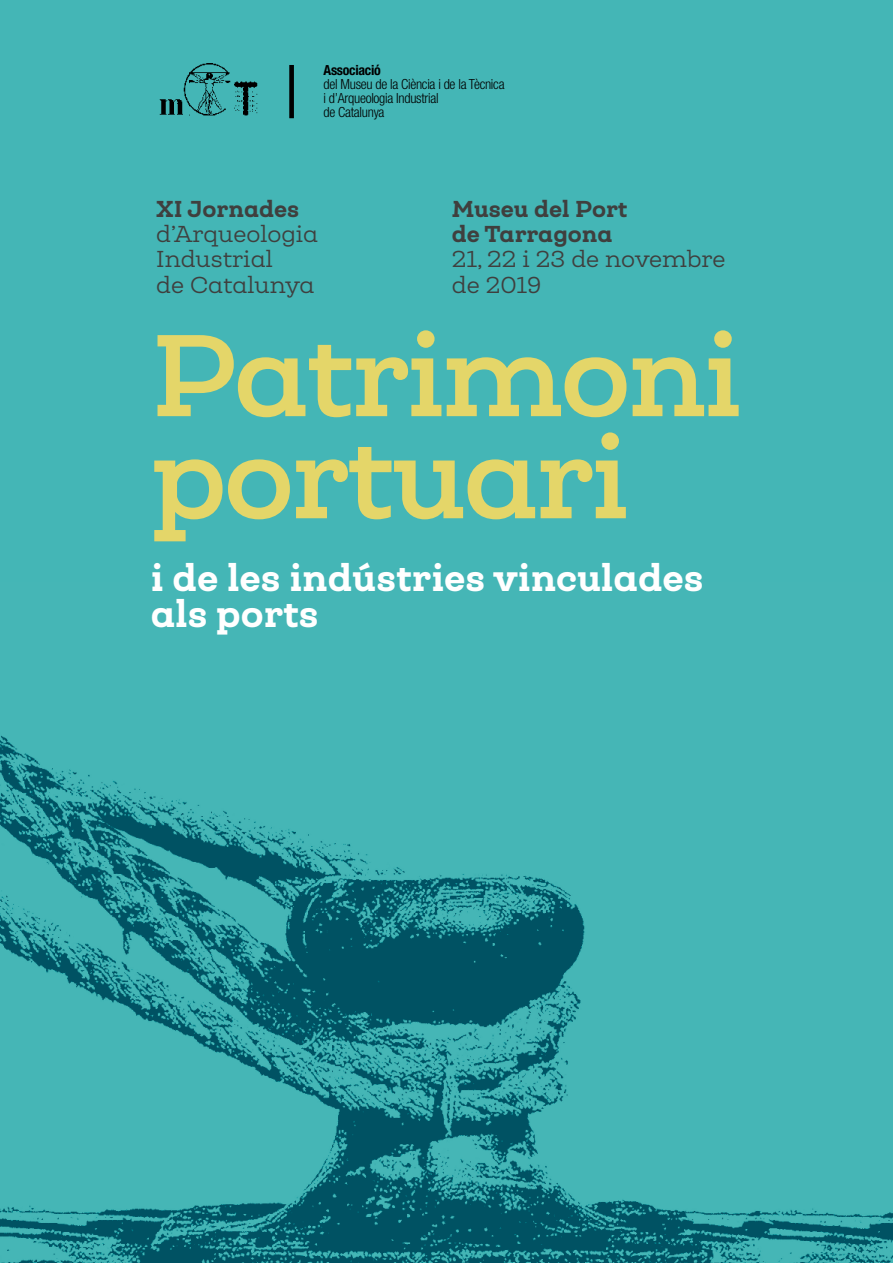
<style>
.page{position:relative;width:893px;height:1263px;background:#44b6b6}
.page>*{position:absolute;margin:0;border:0;box-sizing:border-box;transform-origin:0 0}
.t1{font:700 111px "Queulat";letter-spacing:-.03em;color:#e4d669}
.t2{font:900 36px "Queulat";color:#fff}
.t3{font:22.05px "Queulat";color:#3f3f3e}
.t4{font:900 22.05px "Queulat";color:#3f3f3e}
.t5{font:300 condensed 13.95px "Helvetica Neue LT Std";letter-spacing:-.02em;color:#000}
.t6{font:700 condensed 13.95px "Helvetica Neue LT Std";letter-spacing:-.02em;color:#000}
</style>
<div class="page">
<img style="left:0;top:735px;width:893px;height:528px">
<div style="left:289px;top:65px;width:5px;height:53px;background:#000"></div>
<img style="left:159px;top:64px;width:99px;height:52px">
<p class="t6" style="left:324px;top:62px;width:59px">Associació</p>
<p class="t5" style="left:324px;top:76px;width:182px">del Museu de la Ciència i de la Tècnica</p>
<p class="t5" style="left:324px;top:90px;width:116px">i d’Arqueologia Industrial</p>
<p class="t5" style="left:324px;top:104px;width:62px">de Catalunya</p>
<p class="t4" style="left:156px;top:194px;width:144px">XI Jornades</p>
<p class="t3" style="left:156px;top:220px;width:164px">d’Arqueologia</p>
<p class="t3" style="left:156px;top:245px;width:118px">Industrial</p>
<p class="t3" style="left:156px;top:270px;width:160px">de Catalunya</p>
<p class="t4" style="left:452px;top:194px;width:177px">Museu del Port</p>
<p class="t4" style="left:452px;top:219px;width:162px">de Tarragona</p>
<p class="t3" style="left:452px;top:245px;width:275px">21, 22 i 23 de novembre</p>
<p class="t3" style="left:452px;top:270px;width:91px">de 2019</p>
<p class="t1" style="left:151px;top:300px;width:593px">Patrimoni</p>
<p class="t1" style="left:151px;top:402px;width:480px">portuari</p>
<p class="t2" style="left:151px;top:553px;width:554px">i de les indústries vinculades</p>
<p class="t2" style="left:151px;top:589px;width:169px">als ports</p>
</div>
